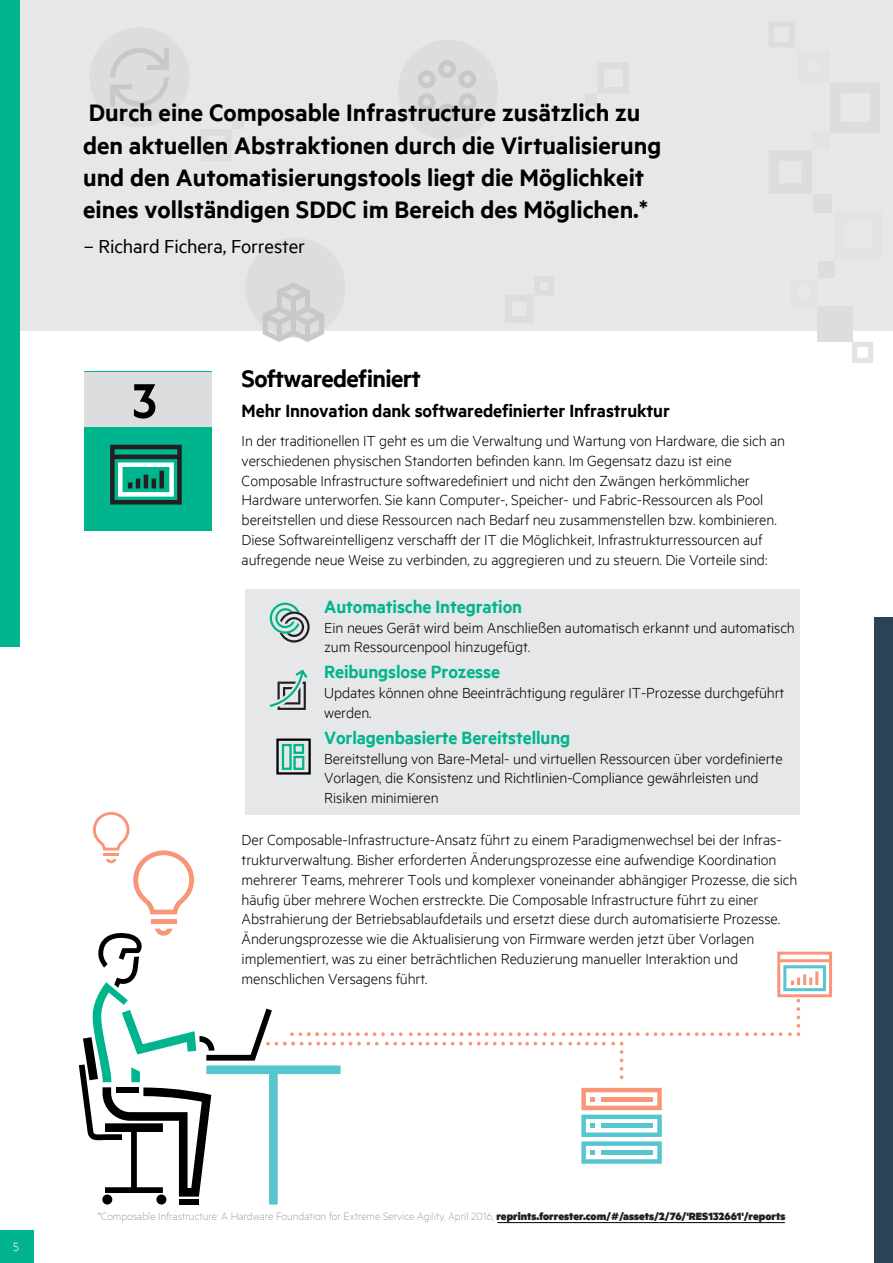
<style>
.page{position:relative;width:893px;height:1263px;background:#fff}
.page>*{position:absolute;margin:0;border:0;box-sizing:border-box;transform-origin:0 0}
.t1{font:600 55.05px "Metric";color:#000}
.t2{font:600 27px/32.4px "Metric";color:#000}
.t3{font:600 27px "Metric";letter-spacing:-.025em;color:#000}
.t4{font:21.3px "Metric";letter-spacing:-.005em;color:#000}
.t5{font:600 20.1px "Metric";letter-spacing:-.005em;color:#00b48d}
.t6{font:600 20.1px "Metric";letter-spacing:-.005em;color:#000}
.t7{font:300 16.5px/19.8px "Metric";letter-spacing:-.005em;color:#000}
.t8{font:300 13.5px "Metric";color:#fff}
.t9{font:100 12px "Metric";color:#808184}
.s1{font-weight:900;color:#231f20}
</style>
<div class="page">
<div style="left:245px;top:590px;width:555px;height:225px;background:#e6e7e8"></div>
<div style="left:875px;top:617px;width:18px;height:646px;background:#2b4357"></div>
<div style="left:1px;top:0;width:892px;height:330px;background:#e6e7e8"></div>
<div style="left:233px;top:117px;width:11px;height:11px;background:#dcddde"></div>
<div style="left:586px;top:95px;width:11px;height:11px;background:#dcddde"></div>
<div style="left:398px;top:40px;width:100px;height:100px;background:#dcddde;border-radius:50%"></div>
<div style="left:245px;top:238px;width:100px;height:100px;background:#dcddde;border-radius:50%"></div>
<div style="left:812px;top:133px;width:18px;height:17px;background:#e2e3e4"></div>
<div style="left:814px;top:194px;width:18px;height:19px;background:#dcddde"></div>
<div style="left:817px;top:306px;width:35px;height:35px;background:#dcddde"></div>
<div style="left:818px;top:261px;width:17px;height:16px;background:#dcddde"></div>
<svg style="left:852px;top:342px;width:21px;height:21px"></svg>
<div style="left:89px;top:27px;width:101px;height:100px;background:#dcddde;border-radius:50%"></div>
<svg style="left:110px;top:48px;width:59px;height:58px"></svg>
<div style="left:0;top:0;width:19px;height:646px;background:#00b48d"></div>
<svg style="left:263px;top:282px;width:61px;height:60px"></svg>
<svg style="left:418px;top:60px;width:58px;height:61px"></svg>
<div style="left:0;top:1230px;width:34px;height:33px;background:#00b48d"></div>
<div style="left:84px;top:372px;width:128px;height:159px;background:#00b48d"></div>
<div style="left:84px;top:372px;width:128px;height:54px;background:#dcddde"></div>
<div style="left:110px;top:445px;width:72px;height:59px;border:4px solid #231f20"></div>
<div style="left:118px;top:462px;width:56px;height:35px;border:4px solid #fff"></div>
<hr style="left:112px;top:455px;width:67px;height:4px;background:#231f20">
<svg style="left:128px;top:479px;width:12px;height:9px"></svg>
<hr style="left:144px;top:475px;width:4px;height:13px;background:#231f20">
<svg style="left:152px;top:479px;width:4px;height:9px"></svg>
<div style="left:159px;top:471px;width:5px;height:17px;background:#231f20"></div>
<svg style="left:270px;top:603px;width:40px;height:39px"></svg>
<svg style="left:270px;top:669px;width:37px;height:41px"></svg>
<div style="left:276px;top:738px;width:35px;height:36px;border:2px solid #000"></div>
<div style="left:282px;top:744px;width:10px;height:26px;border:2px solid #00b388"></div>
<div style="left:293px;top:756px;width:11px;height:14px;border:2px solid #00b388"></div>
<div style="left:293px;top:744px;width:11px;height:10px;border:2px solid #00b388"></div>
<div style="left:151px;top:919px;width:25px;height:5px;background:#f79679"></div>
<svg style="left:93px;top:812px;width:101px;height:102px"></svg>
<hr style="left:103px;top:853px;width:16px;height:3px;background:#f79679">
<svg style="left:788px;top:999px;width:12px;height:37px"></svg>
<svg style="left:745px;top:1032px;width:37px;height:4px"></svg>
<svg style="left:79px;top:928px;width:660px;height:276px"></svg>
<div style="left:777px;top:952px;width:55px;height:45px;border:3px solid #f79679"></div>
<div style="left:783px;top:965px;width:43px;height:26px;border:3px solid #56c5d0"></div>
<hr style="left:779px;top:959px;width:51px;height:3px;background:#f79679">
<svg style="left:791px;top:974px;width:21px;height:11px"></svg>
<hr style="left:815px;top:971px;width:3px;height:14px;background:#f79679">
<hr style="left:497px;top:1222px;width:288px;height:1px;background:#000">
<h2 class="t2" style="left:83px;top:96px;width:580px">Durch eine Composable Infrastructure zusätzlich zu den aktuellen Abstraktionen durch die Virtualisierung und den Automatisierungstools liegt die Möglichkeit eines vollständigen SDDC im Bereich des Möglichen.*</h2>
<p class="t4" style="left:84px;top:234px;width:223px">– Richard Fichera, Forrester</p>
<h1 class="t1" style="left:132px;top:368px;width:26px">3</h1>
<h2 class="t3" style="left:242px;top:363px;width:181px">Softwaredefiniert</h2>
<p class="t6" style="left:242px;top:399px;width:430px">Mehr Innovation dank softwaredefinierter Infrastruktur</p>
<p class="t7" style="left:242px;top:430px;width:545px">In der traditionellen IT geht es um die Verwaltung und Wartung von Hardware, die sich an verschiedenen physischen Standorten befinden kann. Im Gegensatz dazu ist eine Composable Infrastructure softwaredefiniert und nicht den Zwängen herkömmlicher Hardware unterworfen. Sie kann Computer-, Speicher- und Fabric-Ressourcen als Pool bereitstellen und diese Ressourcen nach Bedarf neu zusammenstellen bzw. kombinieren.<br>Diese Softwareintelligenz verschafft der IT die Möglichkeit, Infrastrukturressourcen auf aufregende neue Weise zu verbinden, zu aggregieren und zu steuern. Die Vorteile sind:</p>
<p class="t5" style="left:324px;top:594px;width:200px">Automatische Integration</p>
<p class="t7" style="left:324px;top:617px;width:472px">Ein neues Gerät wird beim Anschließen automatisch erkannt und automatisch zum Ressourcenpool hinzugefügt.</p>
<p class="t5" style="left:324px;top:660px;width:177px">Reibungslose Prozesse</p>
<p class="t7" style="left:324px;top:682px;width:462px">Updates können ohne Beeinträchtigung regulärer IT-Prozesse durchgeführt werden.</p>
<p class="t5" style="left:324px;top:726px;width:248px">Vorlagenbasierte Bereitstellung</p>
<p class="t7" style="left:324px;top:748px;width:460px">Bereitstellung von Bare-Metal- und virtuellen Ressourcen über vordefinierte<br>Vorlagen, die Konsistenz und Richtlinien-Compliance gewährleisten und<br>Risiken minimieren</p>
<p class="t7" style="left:242px;top:829px;width:557px">Der Composable-Infrastructure-Ansatz führt zu einem Paradigmenwechsel bei der Infras&shy;trukturverwaltung. Bisher erforderten Änderungsprozesse eine aufwendige Koordination mehrerer Teams, mehrerer Tools und komplexer voneinander abhängiger Prozesse, die sich häufig über mehrere Wochen erstreckte. Die Composable Infrastructure führt zu einer Abstrahierung der Betriebsablaufdetails und ersetzt diese durch automatisierte Prozesse.<br>Änderungsprozesse wie die Aktualisierung von Firmware werden jetzt über Vorlagen implementiert, was zu einer beträchtlichen Reduzierung manueller Interaktion und menschlichen Versagens führt.</p>
<p class="t8" style="left:13px;top:1239px;width:7px">5</p>
<p class="t9" style="left:97px;top:1209px;width:689px">*Composable Infrastructure: A Hardware Foundation for Extreme Service Agility, April 2016, <span class="s1">reprints.forrester.com/#/assets/2/76/'RES132661'/reports</span></p>
</div>
